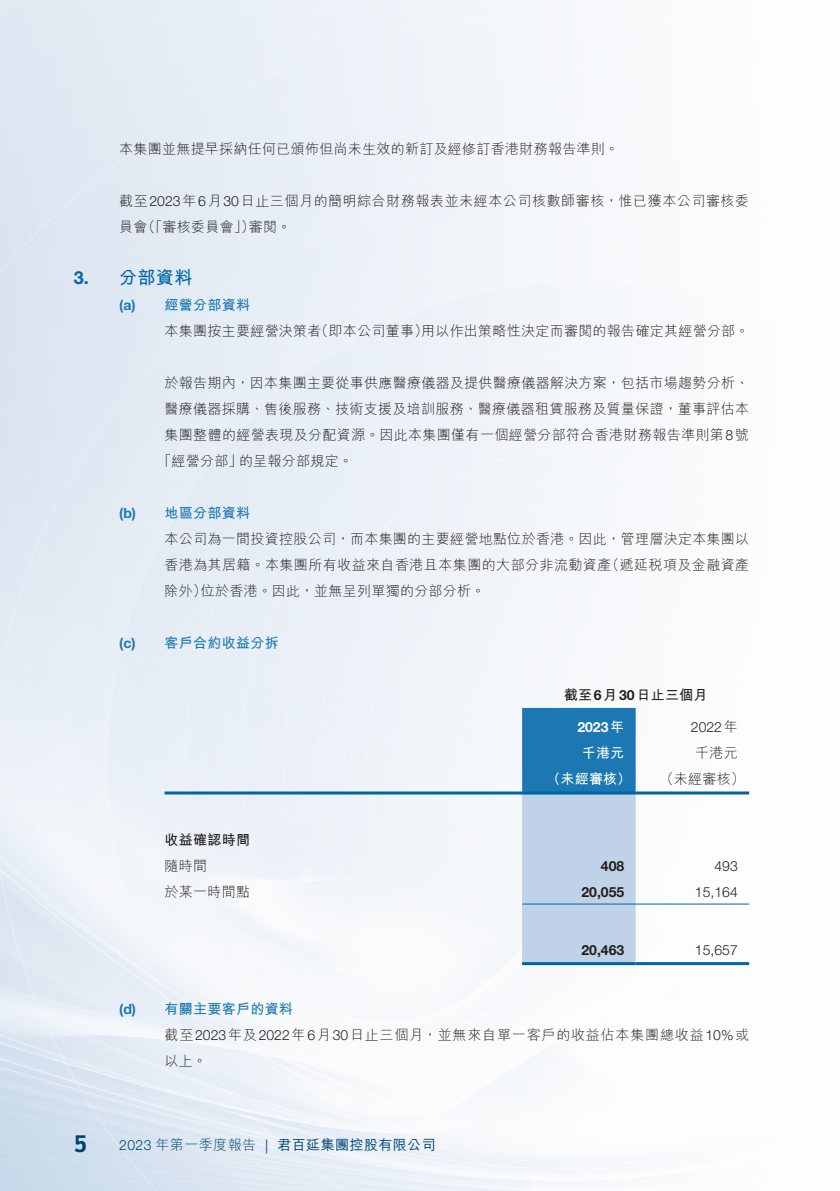
<style>
.page{position:relative;width:840px;height:1191px;background:#fff}
.page>*{position:absolute;margin:0;border:0;box-sizing:border-box;transform-origin:0 0}
.t1{font:700 24px "Battersea";color:#004372}
._07_NH1{font:700 18px "M Hei HK";color:#0065a4}
._06_Notes{font:300 14px/26px "M Hei HK";letter-spacing:.02em;color:#231f20;text-align:justify}
._06_Notes-2{font:300 14px/26px "M Hei HK";letter-spacing:.04em;color:#231f20}
._06_Notes-3{font:300 14px/26px "M Hei HK";letter-spacing:.055em;color:#231f20}
._08_NH2{font:700 14px "M Hei HK";letter-spacing:.02em;color:#1b78b2}
.t2{font:500 14px "M Hei HK";letter-spacing:.03em;color:#004372}
._51_N_Table_txt{font:300 14px "Helvetica Neue LT Std";color:#231f20}
._51_N_Table_txt-2{font:300 14px "M Hei HK";letter-spacing:.02em;color:#231f20}
._51_N_Table_txt-3{font:700 14px "M Hei HK";letter-spacing:.02em;color:#231f20}
._51_N_Table_txt-4{font:700 14px "Helvetica Neue LT Std";color:#231f20}
._51_N_Table_txt-5{font:700 14px "M Hei HK";letter-spacing:.02em;color:#fff}
._51_N_Table_txt-6{font:700 14px "Helvetica Neue LT Std";color:#fff}
.s1{font-family:"Helvetica Neue LT Std"}
.s2{font-family:"M Hei HK"}
.s3{font-family:"Helvetica Neue LT Std";font-weight:300}
.s4{font-weight:300}
.s5{font-family:"Helvetica LT Std";font-weight:300}
</style>
<div class="page">
<img style="left:0;top:0;width:750px;height:1191px">
<svg style="left:522px;top:708px;width:113px;height:254px;background:#88b3d5"></svg>
<hr style="left:164px;top:791px;width:358px;height:3px;background:#0065a4">
<hr style="left:522px;top:791px;width:113px;height:3px;background:#0065a4">
<hr style="left:635px;top:791px;width:113px;height:3px;background:#0065a4">
<hr style="left:522px;top:903px;width:113px;height:1px;background:#0065a4">
<hr style="left:635px;top:903px;width:113px;height:1px;background:#0065a4">
<hr style="left:522px;top:962px;width:113px;height:3px;background:#0065a4">
<hr style="left:635px;top:962px;width:113px;height:3px;background:#0065a4">
<p class="_06_Notes" style="left:119px;top:136px;width:501px">本集團並無提早採納任何已頒佈但尚未生效的新訂及經修訂香港財務報告準則。</p>
<p class="_06_Notes-2" style="left:119px;top:188px;width:631px">截至<span class="s1">2023</span>年<span class="s1">6</span>月<span class="s1">30</span>日止三個月的簡明綜合財務報表並未經本公司核數師審核，惟已獲本公司審核委員會（「審核委員會」）審閱。</p>
<p class="_07_NH1" style="left:74px;top:265px;width:120px"><span class="s1">3.</span> 分部資料</p>
<p class="_08_NH2" style="left:119px;top:295px;width:132px"><span class="s1">(a)</span> 經營分部資料</p>
<p class="_06_Notes" style="left:164px;top:318px;width:586px">本集團按主要經營決策者（即本公司董事）用以作出策略性決定而審閱的報告確定其經營分部。</p>
<p class="_06_Notes" style="left:164px;top:370px;width:585px">於報告期內，因本集團主要從事供應醫療儀器及提供醫療儀器解決方案，包括市場趨勢分析、</p>
<p class="_06_Notes" style="left:164px;top:396px;width:585px">醫療儀器採購、售後服務、技術支援及培訓服務、醫療儀器租賃服務及質量保證，董事評估本</p>
<p class="_06_Notes" style="left:164px;top:422px;width:585px">集團整體的經營表現及分配資源。因此本集團僅有一個經營分部符合香港財務報告準則第<span class="s1">8</span>號</p>
<p class="_06_Notes" style="left:157px;top:448px;width:197px">「經營分部」的呈報分部規定。</p>
<p class="_08_NH2" style="left:119px;top:503px;width:132px"><span class="s1">(b)</span> 地區分部資料</p>
<p class="_06_Notes" style="left:164px;top:526px;width:586px">本公司為一間投資控股公司，而本集團的主要經營地點位於香港。因此，管理層決定本集團以香港為其居籍。本集團所有收益來自香港且本集團的大部分非流動資產（遞延稅項及金融資產除外）位於香港。因此，並無呈列單獨的分部分析。</p>
<p class="_08_NH2" style="left:119px;top:633px;width:161px"><span class="s1">(c)</span> 客戶合約收益分拆</p>
<p class="_51_N_Table_txt-3" style="left:563px;top:685px;width:145px">截至<span class="s1">6</span>月<span class="s1">30</span>日止三個月</p>
<p class="_51_N_Table_txt-6" style="left:577px;top:718px;width:48px">2023<span class="s2">年</span></p>
<p class="_51_N_Table_txt" style="left:690px;top:718px;width:48px">2022<span class="s2">年</span></p>
<p class="_51_N_Table_txt-5" style="left:581px;top:743px;width:44px">千港元</p>
<p class="_51_N_Table_txt-2" style="left:694px;top:746px;width:44px">千港元</p>
<p class="_51_N_Table_txt-5" style="left:546px;top:769px;width:86px">（未經審核）</p>
<p class="_51_N_Table_txt-2" style="left:659px;top:772px;width:86px">（未經審核）</p>
<p class="_51_N_Table_txt-3" style="left:164px;top:829px;width:87px">收益確認時間</p>
<p class="_51_N_Table_txt-2" style="left:164px;top:858px;width:44px">隨時間</p>
<p class="_51_N_Table_txt-4" style="left:600px;top:857px;width:25px">408</p>
<p class="_51_N_Table_txt" style="left:714px;top:857px;width:25px">493</p>
<p class="_51_N_Table_txt-2" style="left:164px;top:884px;width:87px">於某一時間點</p>
<p class="_51_N_Table_txt-4" style="left:581px;top:883px;width:44px">20,055</p>
<p class="_51_N_Table_txt" style="left:694px;top:883px;width:44px">15,164</p>
<p class="_51_N_Table_txt-4" style="left:581px;top:941px;width:44px">20,463</p>
<p class="_51_N_Table_txt" style="left:694px;top:941px;width:44px">15,657</p>
<p class="_08_NH2" style="left:119px;top:998px;width:175px"><span class="s1">(d)</span> 有關主要客戶的資料</p>
<p class="_06_Notes-3" style="left:164px;top:1021px;width:586px">截至<span class="s1">2023</span>年及<span class="s1">2022</span>年<span class="s1">6</span>月<span class="s1">30</span>日止三個月，並無來自單一客戶的收益佔本集團總收益<span class="s1">10%</span>或以上。</p>
<h1 class="t1" style="left:74px;top:1128px;width:15px">5</h1>
<p class="t2" style="left:119px;top:1134px;width:318px"><span class="s3">2023</span> <span class="s4">年第一季度報告</span> <span class="s5">|</span> 君百延集團控股有限公司</p>
</div>
